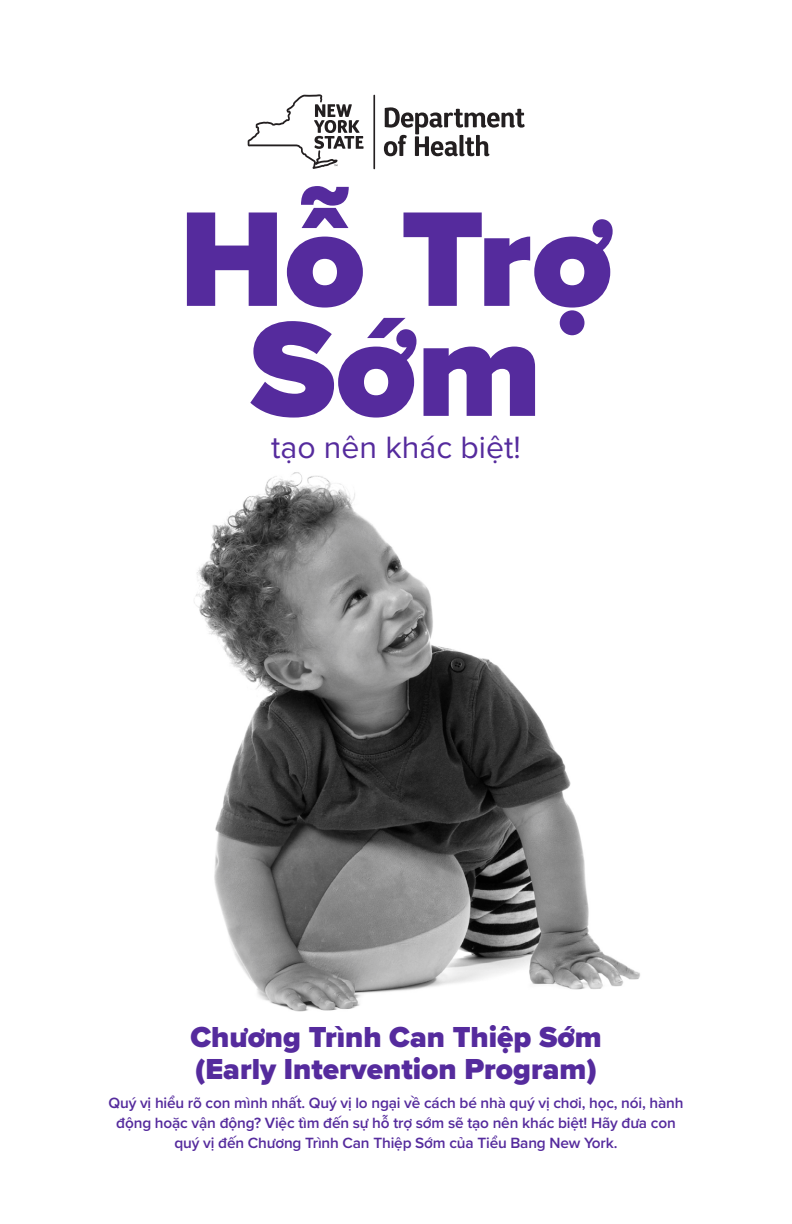
<style>
.page{position:relative;width:792px;height:1224px;background:#fff}
.page>*{position:absolute;margin:0;border:0;box-sizing:border-box;transform-origin:0 0}
.t1{font:900 140px/110px "Proxima Nova";color:#552b9d;text-align:center}
.t2{font:32px "Proxima Nova";color:#552b9d}
.t3{font:900 30px/32px "Proxima Nova";color:#552b9d}
.t4{font:600 15.4px/20px "Proxima Nova";letter-spacing:-.01em;color:#552b9d;text-align:center}
</style>
<div class="page">
<svg style="left:384px;top:107px;width:141px;height:49px"></svg>
<hr style="left:373px;top:95px;width:2px;height:74px;background:#231f20">
<svg style="left:248px;top:94px;width:116px;height:75px"></svg>
<img style="left:194px;top:472px;width:446px;height:540px">
<p class="t1" style="left:179px;top:203px;width:435px">Hỗ Trợ<br>Sớm</p>
<p class="t2" style="left:271px;top:424px;width:251px">tạo nên khác biệt!</p>
<p class="t3" style="left:190px;top:1021px;width:413px">Chương Trình Can Thiệp Sớm (Early Intervention Program)</p>
<p class="t4" style="left:108px;top:1092px;width:577px">Quý vị hiểu rõ con mình nhất. Quý vị lo ngại về cách bé nhà quý vị chơi, học, nói, hành động hoặc vận động? Việc tìm đến sự hỗ trợ sớm sẽ tạo nên khác biệt! Hãy đưa con quý vị đến Chương Trình Can Thiệp Sớm của Tiểu Bang New York.</p>
</div>
